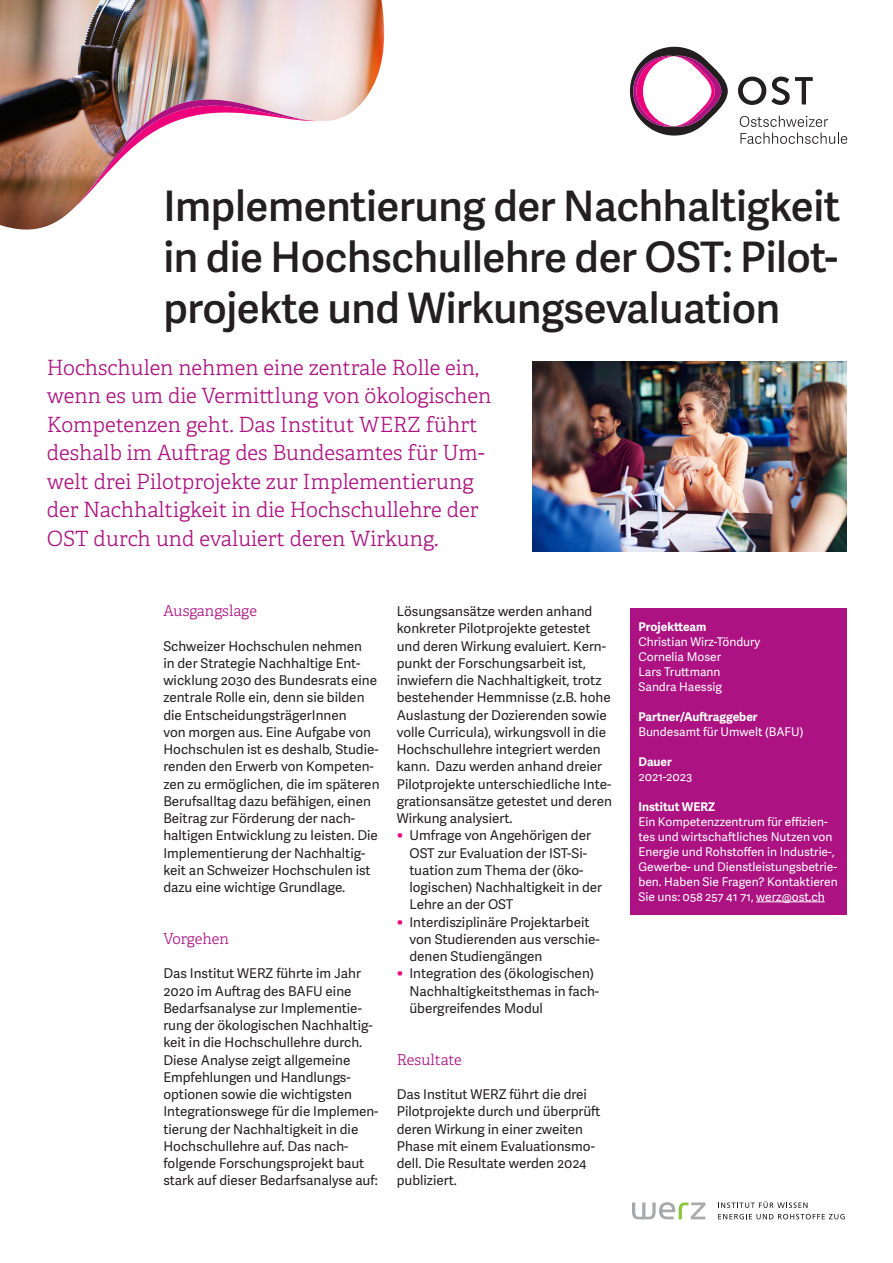
<style>
.page{position:relative;width:893px;height:1263px;background:#fff}
.page>*{position:absolute;margin:0;border:0;box-sizing:border-box;transform-origin:0 0}
.Titel{font:42px/51px "Adelle Sans Sb";letter-spacing:-.01em;color:#231f20;text-align:justify}
.Leadtext{font:300 21px/28.5px "Adelle";color:#ac1281}
.Untertitel_1{font:300 15px "Adelle";color:#ac1281}
.Lauftext{font:13.5px/17.2px "Adelle Sans";color:#231f20}
.Lauftext_Kasten{font:12px/15px "Adelle Sans";color:#fff}
.s1{font-size:16.5px;color:#ed027c}
.s2{font-weight:700}
</style>
<div class="page">
<svg style="left:718px;top:1201px;width:89px;height:7px"></svg>
<svg style="left:718px;top:1214px;width:127px;height:5px"></svg>
<svg style="left:632px;top:1202px;width:73px;height:17px"></svg>
<img style="left:532px;top:361px;width:314px;height:191px">
<div style="left:630px;top:608px;width:216px;height:306px;background:#ac1281"></div>
<hr style="left:756px;top:901px;width:69px;height:1px;background:#fff">
<svg style="left:738px;top:77px;width:75px;height:28px"></svg>
<svg style="left:740px;top:116px;width:88px;height:11px"></svg>
<svg style="left:740px;top:133px;width:107px;height:11px"></svg>
<svg style="left:630px;top:47px;width:98px;height:89px"></svg>
<img style="left:0;top:0;width:385px;height:230px">
<img style="left:74px;top:86px;width:242px;height:122px">
<p class="Titel" style="left:163px;top:179px;width:678px">Implementierung der Nachhaltigkeit in die Hochschullehre der OST: Pilot&shy;projekte und Wirkungsevaluation</p>
<p class="Leadtext" style="left:47px;top:353px;width:446px">Hochschulen nehmen eine zentrale Rolle ein, wenn es um die Vermittlung von ökologischen Kompetenzen geht. Das Institut WERZ führt deshalb im Auftrag des Bundesamtes für Um&shy;welt drei Pilotprojekte zur Implementierung der Nachhaltigkeit in die Hochschullehre der OST durch und evaluiert deren Wirkung.</p>
<p class="Untertitel_1" style="left:163px;top:602px;width:95px">Ausgangslage</p>
<p class="Lauftext" style="left:163px;top:637px;width:218px">Schweizer Hochschulen nehmen<br>in der Strategie Nachhaltige Ent&shy;wicklung 2030 des Bundesrats eine zentrale Rolle ein, denn sie bilden die EntscheidungsträgerInnen<br>von morgen aus. Eine Aufgabe von Hochschulen ist es deshalb, Studie&shy;renden den Erwerb von Kompeten&shy;zen zu ermöglichen, die im späteren Berufsalltag dazu befähigen, einen Beitrag zur Förderung der nach&shy;haltigen Entwicklung zu leisten. Die Implementierung der Nachhaltig&shy;keit an Schweizer Hochschulen ist dazu eine wichtige Grundlage.</p>
<p class="Untertitel_1" style="left:163px;top:929px;width:67px">Vorgehen</p>
<p class="Lauftext" style="left:163px;top:964px;width:217px">Das Institut WERZ führte im Jahr 2020 im Auftrag des BAFU eine Bedarfsanalyse zur Implementie&shy;rung der ökologischen Nachhaltig&shy;keit in die Hochschullehre durch.<br>Diese Analyse zeigt allgemeine Empfehlungen und Handlungs&shy;optionen sowie die wichtigsten Integrationswege für die Implemen&shy;tierung der Nachhaltigkeit in die Hochschullehre auf. Das nach&shy;folgende Forschungsprojekt baut stark auf dieser Bedarfsanalyse auf:</p>
<p class="Lauftext" style="left:397px;top:602px;width:217px">Lösungsansätze werden anhand konkreter Pilotprojekte getestet und deren Wirkung evaluiert. Kern&shy;punkt der Forschungsarbeit ist, inwiefern die Nachhaltigkeit, trotz bestehender Hemmnisse (z.B. hohe Auslastung der Dozierenden sowie volle Curricula), wirkungsvoll in die Hochschullehre integriert werden kann. Dazu werden anhand dreier Pilotprojekte unterschiedliche Inte&shy;grationsansätze getestet und deren Wirkung analysiert.</p>
<p class="Lauftext" style="left:409px;top:826px;width:194px;text-indent:-13px"><span class="s1">•</span> Umfrage von Angehörigen der<br>OST zur Evaluation der IST-Si&shy;tuation zum Thema der (öko&shy;logischen) Nachhaltigkeit in der<br>Lehre an der OST</p>
<p class="Lauftext" style="left:409px;top:913px;width:192px;text-indent:-13px"><span class="s1">•</span> Interdisziplinäre Projektarbeit von Studierenden aus verschie&shy;denen Studiengängen</p>
<p class="Lauftext" style="left:409px;top:964px;width:191px;text-indent:-13px"><span class="s1">•</span> Integration des (ökologischen)<br>Nachhaltigkeitsthemas in fach&shy;übergreifendes Modul</p>
<p class="Untertitel_1" style="left:397px;top:1050px;width:66px">Resultate</p>
<p class="Lauftext" style="left:397px;top:1085px;width:205px">Das Institut WERZ führt die drei<br>Pilotprojekte durch und überprüft deren Wirkung in einer zweiten<br>Phase mit einem Evaluationsmo&shy;dell. Die Resultate werden 2024 publiziert.</p>
<p class="Lauftext_Kasten" style="left:638px;top:618px;width:124px"><span class="s2">Projektteam<br></span>Christian Wirz-Töndury</p>
<p class="Lauftext_Kasten" style="left:638px;top:648px;width:84px">Cornelia Moser</p>
<p class="Lauftext_Kasten" style="left:638px;top:663px;width:84px">Lars Truttmann</p>
<p class="Lauftext_Kasten" style="left:638px;top:678px;width:85px">Sandra Haessig</p>
<p class="Lauftext_Kasten" style="left:638px;top:708px;width:167px"><span class="s2">Partner/Auftraggeber<br></span>Bundesamt für Umwelt (BAFU)</p>
<p class="Lauftext_Kasten" style="left:638px;top:753px;width:55px"><span class="s2">Dauer<br></span>2021-2023</p>
<p class="Lauftext_Kasten" style="left:638px;top:798px;width:201px"><span class="s2">Institut WERZ<br></span>Ein Kompetenzzentrum für effizien&shy;tes und wirtschaftliches Nutzen von Energie und Rohstoffen in Industrie-, Gewerbe- und Dienstleistungsbetrie&shy;ben. Haben Sie Fragen? Kontaktieren Sie uns: 058 257 41 71, werz@ost.ch</p>
</div>
